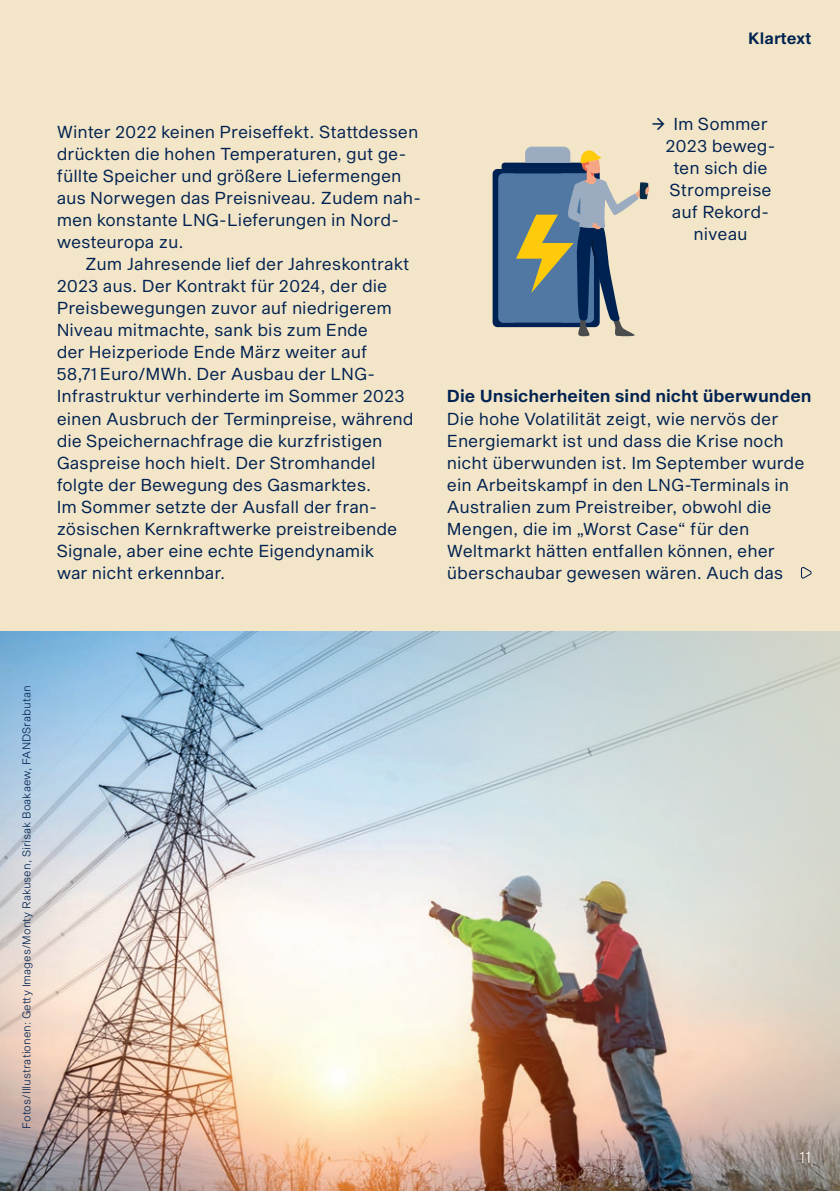
<style>
.page{position:relative;width:840px;height:1191px;background:#fff}
.page>*{position:absolute;margin:0;border:0;box-sizing:border-box;transform-origin:0 0}
.Fließtext_Einzug{font:17px/22px "S Sequel";color:#002252}
.Fließtext{font:17px/22px "S Sequel";color:#002252}
.Zwischenheadline{font:17px "S Sequel Semi";color:#002252}
.t1{font:16px "S Sequel Semi";letter-spacing:-.01em;color:#002252}
.t2{font:300 16px "S Sequel";color:#fff}
.Fußnote{font:300 11px "S Sequel";color:#002252}
</style>
<div class="page">
<div style="left:0;top:0;width:839px;height:1191px;background:#f3e5c7"></div>
<div style="left:492px;top:169px;width:107px;height:158px;background:#002252;border-radius:5px"></div>
<svg style="left:498px;top:147px;width:151px;height:190px"></svg>
<img style="left:0;top:631px;width:839px;height:560px">
<svg style="left:801px;top:567px;width:10px;height:11px"></svg>
<p class="t1" style="left:747px;top:27px;width:65px">Klartext</p>
<p class="Fließtext_Einzug" style="left:57px;top:122px;width:366px">Winter 2022 keinen Preiseffekt. Stattdessen drückten die hohen Temperaturen, gut ge&shy;füllte Speicher und größere Liefermengen aus Norwegen das Preisniveau. Zudem nah&shy;men konstante LNG-Lieferungen in Nord&shy;westeuropa zu.</p>
<p class="Fließtext_Einzug" style="left:57px;top:254px;width:358px;text-indent:28px">Zum Jahresende lief der Jahreskontrakt 2023 aus. Der Kontrakt für 2024, der die Preisbewegungen zuvor auf niedrigerem Niveau mitmachte, sank bis zum Ende<br>der Heizperiode Ende März weiter auf<br>58,71 Euro/MWh. Der Ausbau der LNG-Infrastruktur verhinderte im Sommer 2023 einen Ausbruch der Terminpreise, während die Speichernachfrage die kurzfristigen Gaspreise hoch hielt. Der Stromhandel folgte der Bewegung des Gasmarktes.<br>Im Sommer setzte der Ausfall der fran&shy;zösischen Kernkraftwerke preistreibende Signale, aber eine echte Eigendynamik<br>war nicht erkennbar.</p>
<p class="Fließtext_Einzug" style="left:665px;top:113px;width:112px;text-align:center">Im Sommer<br>2023 beweg&shy;ten sich die<br>Strompreise auf Rekord&shy;niveau</p>
<h4 class="Zwischenheadline" style="left:446px;top:384px;width:366px">Die Unsicherheiten sind nicht überwunden</h4>
<p class="Fließtext" style="left:446px;top:408px;width:359px">Die hohe Volatilität zeigt, wie nervös der Energiemarkt ist und dass die Krise noch nicht überwunden ist. Im September wurde ein Arbeitskampf in den LNG-Terminals in Australien zum Preistreiber, obwohl die Mengen, die im „Worst Case“ für den Weltmarkt hätten entfallen können, eher überschaubar gewesen wären. Auch das</p>
<p class="Fußnote" style="left:19px;top:1128px;width:444px;rotate:-90deg">Fotos/Illustrationen: Getty Images/Monty Rakusen, Sirisak Boakaew, FANDSrabutan</p>
<p class="t2" style="left:799px;top:1145px;width:13px">11</p>
</div>
